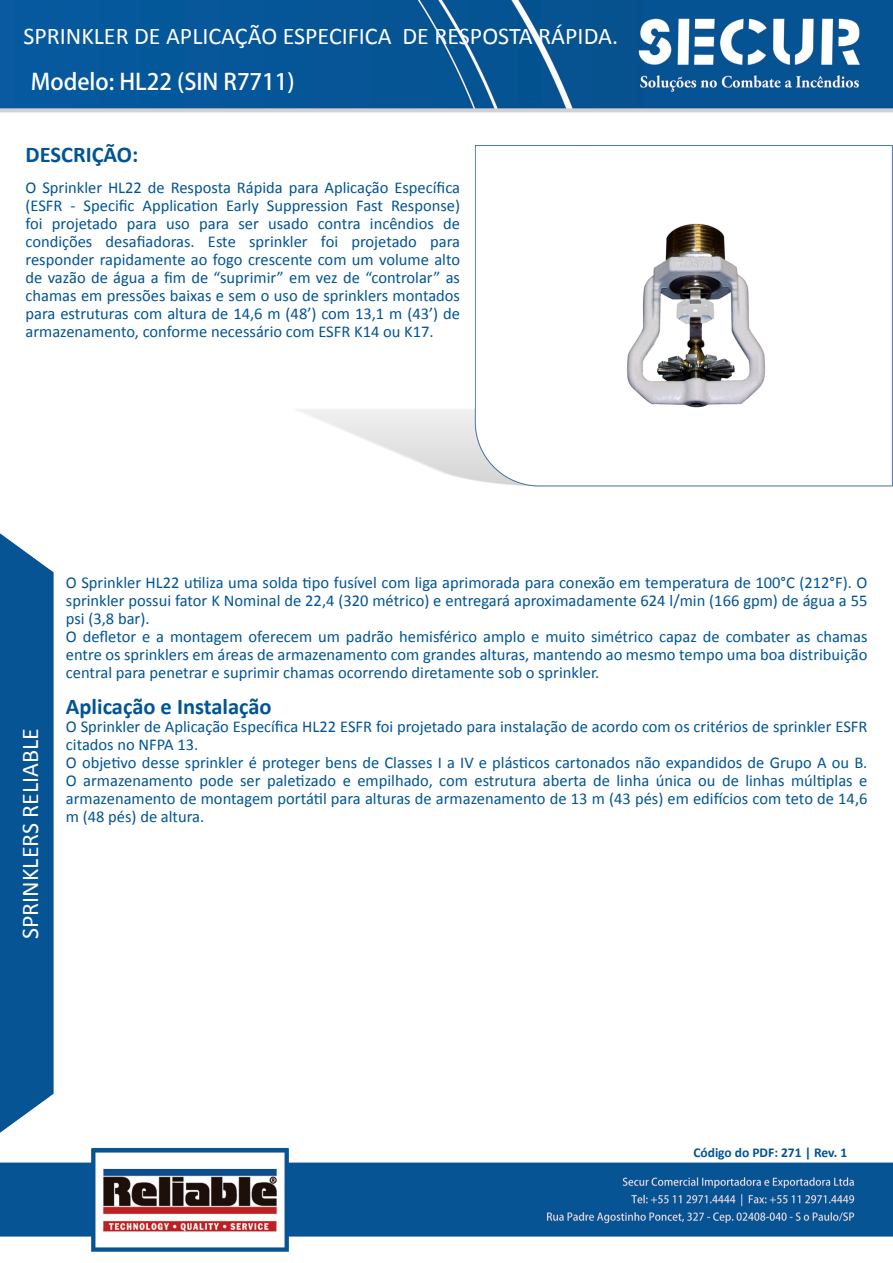
<style>
.page{position:relative;width:893px;height:1263px;background:#fff}
.page>*{position:absolute;margin:0;border:0;box-sizing:border-box;transform-origin:0 0}
.t1{font:24px "Calibri";color:#fff}
.t2{font:700 22.5px "Calibri";color:#015494}
.t3{font:22.5px "Adobe Heiti Std";color:#fff}
.t4{font:16.5px/18px "Calibri";color:#015494}
.t5{font:700 13.5px "Calibri";color:#015494}
</style>
<div class="page">
<img style="left:0;top:0;width:893px;height:1251px">
<img style="left:92px;top:1148px;width:196px;height:104px">
<img style="left:288px;top:145px;width:605px;height:342px">
<h1 class="t1" style="left:23px;top:21px;width:596px">Sprinkler de Aplicação Especifica de Resposta Rápida.</h1>
<h2 class="t3" style="left:31px;top:69px;width:265px">Modelo: HL22 (SIN R7711)</h2>
<h2 class="t2" style="left:26px;top:140px;width:114px">DESCRIÇÃO:</h2>
<p class="t4" style="left:26px;top:178px;width:436px;text-align:justify">O Sprinkler HL22 de Resposta Rápida para Aplicação Específica (ESFR - Specific Application Early Suppression Fast Response) foi projetado para uso para ser usado contra incêndios de condições desafiadoras. Este sprinkler foi projetado para responder rapidamente ao fogo crescente com um volume alto de vazão de água a fim de “suprimir” em vez de “controlar” as chamas em pressões baixas e sem o uso de sprinklers montados para estruturas com altura de 14,6 m (48’) com 13,1 m (43’) de armazenamento, conforme necessário com ESFR K14 ou K17.</p>
<h1 class="t1" style="left:15px;top:939px;width:213px;rotate:-90deg">sprinklers reliable</h1>
<p class="t4" style="left:66px;top:572px;width:803px">O Sprinkler HL22 utiliza uma solda tipo fusível com liga aprimorada para conexão em temperatura de 100°C (212°F). O sprinkler possui fator K Nominal de 22,4 (320 métrico) e entregará aproximadamente 624 l/min (166 gpm) de água a 55 psi (3,8 bar).<br>O defletor e a montagem oferecem um padrão hemisférico amplo e muito simétrico capaz de combater as chamas entre os sprinklers em áreas de armazenamento com grandes alturas, mantendo ao mesmo tempo uma boa distribuição central para penetrar e suprimir chamas ocorrendo diretamente sob o sprinkler.</p>
<h2 class="t2" style="left:66px;top:692px;width:207px">Aplicação e Instalação</h2>
<p class="t4" style="left:66px;top:716px;width:803px">O Sprinkler de Aplicação Específica HL22 ESFR foi projetado para instalação de acordo com os critérios de sprinkler ESFR citados no NFPA 13.<br>O objetivo desse sprinkler é proteger bens de Classes I a IV e plásticos cartonados não expandidos de Grupo A ou B.<br>O armazenamento pode ser paletizado e empilhado, com estrutura aberta de linha única ou de linhas múltiplas e armazenamento de montagem portátil para alturas de armazenamento de 13 m (43 pés) em edifícios com teto de 14,6 m (48 pés) de altura.</p>
<p class="t5" style="left:693px;top:1144px;width:155px">Código do PDF: 271 | Rev. 1</p>
</div>
